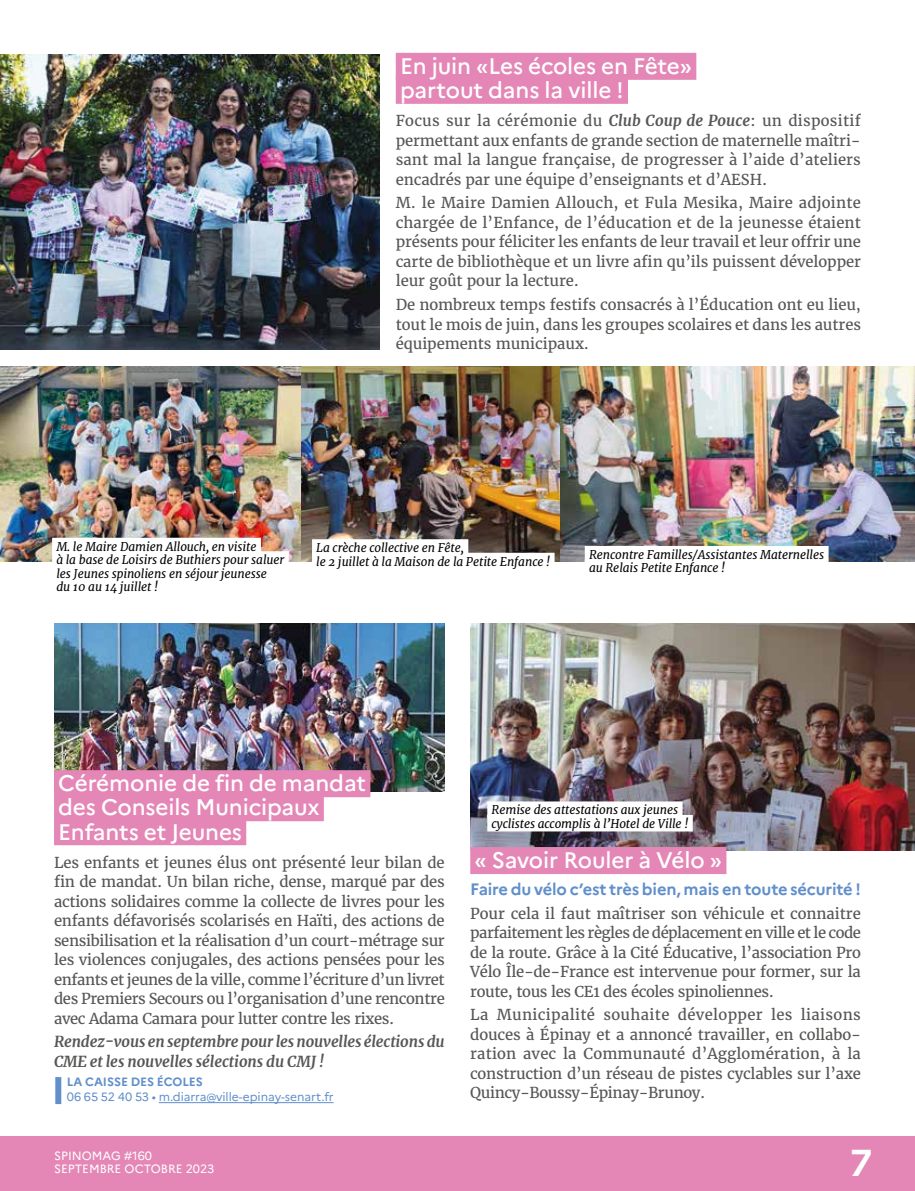
<style>
.page{position:relative;width:915px;height:1191px;background:#fff}
.page>*{position:absolute;margin:0;border:0;box-sizing:border-box;transform-origin:0 0}
.t1{font:700 37.5px "Marianne";color:#fff}
.t2{font:500 22.5px/24px "Marianne";letter-spacing:-.005em;color:#fff}
.t3{font:700 16.5px "Marianne";letter-spacing:-.01em;color:#608fcb}
.t4{font:15px/19.5px "Merriweather";letter-spacing:-.01em;color:#575756;text-align:justify}
.t5{font:italic 700 15px/19.5px "Merriweather";letter-spacing:-.01em;color:#575756}
.t6{font:italic 12px/13.5px "Merriweather";letter-spacing:-.01em;color:#000}
.t7{font:12px "Marianne";letter-spacing:-.005em;color:#608fcb}
.t8{font:12px/13.5px "Marianne";color:#fff}
.t9{font:700 12px "Marianne";letter-spacing:-.005em;color:#608fcb}
.s1{font-weight:700;font-style:italic}
</style>
<div class="page">
<div style="left:0;top:1137px;width:914px;height:54px;background:#e487b7"></div>
<div style="left:395px;top:53px;width:301px;height:27px;background:#e487b7"></div>
<div style="left:395px;top:77px;width:232px;height:27px;background:#e487b7"></div>
<img style="left:0;top:54px;width:379px;height:296px">
<img style="left:54px;top:623px;width:390px;height:168px">
<div style="left:54px;top:770px;width:316px;height:27px;background:#e487b7"></div>
<div style="left:54px;top:794px;width:270px;height:27px;background:#e487b7"></div>
<div style="left:54px;top:818px;width:192px;height:27px;background:#e487b7"></div>
<div style="left:55px;top:1077px;width:6px;height:27px;background:#608fcb"></div>
<hr style="left:159px;top:1102px;width:174px;height:1px;background:#608fcb">
<img style="left:0;top:367px;width:914px;height:194px">
<div style="left:312px;top:539px;width:156px;height:17px;background:#fff"></div>
<div style="left:312px;top:553px;width:242px;height:16px;background:#fff"></div>
<div style="left:52px;top:538px;width:209px;height:16px;background:#fff"></div>
<div style="left:52px;top:551px;width:237px;height:17px;background:#fff"></div>
<div style="left:584px;top:546px;width:244px;height:16px;background:#fff"></div>
<img style="left:470px;top:623px;width:444px;height:227px">
<div style="left:470px;top:847px;width:256px;height:27px;background:#e487b7"></div>
<div style="left:487px;top:801px;width:195px;height:17px;background:#fff"></div>
<div style="left:487px;top:815px;width:205px;height:16px;background:#fff"></div>
<h2 class="t2" style="left:400px;top:54px;width:293px">En juin «Les écoles en Fête» partout dans la ville !</h2>
<p class="t4" style="left:395px;top:111px;width:466px">Focus sur la cérémonie du <span class="s1">Club Coup de Pouce</span>: un dispositif permettant aux enfants de grande section de maternelle maîtri&shy;sant mal la langue française, de progresser à l’aide d’ateliers encadrés par une équipe d’enseignants et d’AESH.</p>
<p class="t4" style="left:395px;top:193px;width:466px">M. le Maire Damien Allouch, et Fula Mesika, Maire adjointe chargée de l’Enfance, de l’éducation et de la jeunesse étaient présents pour féliciter les enfants de leur travail et leur offrir une carte de bibliothèque et un livre afin qu’ils puissent développer leur goût pour la lecture.</p>
<p class="t4" style="left:395px;top:295px;width:466px">De nombreux temps festifs consacrés à l’Éducation ont eu lieu, tout le mois de juin, dans les groupes scolaires et dans les autres équipements municipaux.</p>
<p class="t6" style="left:56px;top:539px;width:229px">M. le Maire Damien Allouch, en visite<br>à la base de Loisirs de Buthiers pour saluer les Jeunes spinoliens en séjour jeunesse<br>du 10 au 14 juillet !</p>
<p class="t6" style="left:589px;top:548px;width:236px">Rencontre Familles/Assistantes Maternelles au Relais Petite Enfance !</p>
<p class="t6" style="left:316px;top:541px;width:235px">La crèche collective en Fête,<br>le 2 juillet à la Maison de la Petite Enfance !</p>
<h2 class="t2" style="left:58px;top:771px;width:309px">Cérémonie de fin de mandat des Conseils Municipaux<br>Enfants et Jeunes</h2>
<p class="t4" style="left:54px;top:852px;width:392px">Les enfants et jeunes élus ont présenté leur bilan de fin de mandat. Un bilan riche, dense, marqué par des actions solidaires comme la collecte de livres pour les enfants défavorisés scolarisés en Haïti, des actions de sensibilisation et la réalisation d’un court-métrage sur les violences conjugales, des actions pensées pour les enfants et jeunes de la ville, comme l’écriture d’un livret des Premiers Secours ou l’organisation d’une rencontre avec Adama Camara pour lutter contre les rixes.</p>
<p class="t5" style="left:54px;top:1032px;width:392px">Rendez-vous en septembre pour les nouvelles élections du<br>CME et les nouvelles sélections du CMJ !</p>
<p class="t9" style="left:67px;top:1074px;width:137px">LA CAISSE DES ÉCOLES</p>
<p class="t7" style="left:67px;top:1089px;width:268px">06 65 52 40 53 • m.diarra@ville-epinay-senart.fr</p>
<p class="t8" style="left:54px;top:1148px;width:162px">SPINOMAG #160<br>SEPTEMBRE OCTOBRE 2023</p>
<p class="t6" style="left:491px;top:803px;width:198px">Remise des attestations aux jeunes cyclistes accomplis à l’Hotel de Ville !</p>
<h2 class="t2" style="left:474px;top:848px;width:249px">« Savoir Rouler à Vélo »</h2>
<p class="t3" style="left:470px;top:879px;width:392px">Faire du vélo c’est très bien, mais en toute sécurité !</p>
<p class="t4" style="left:470px;top:903px;width:392px">Pour cela il faut maîtriser son véhicule et connaitre parfaitement les règles de déplacement en ville et le code de la route. Grâce à la Cité Éducative, l’association Pro Vélo Île-de-France est intervenue pour former, sur la route, tous les CE1 des écoles spinoliennes.</p>
<p class="t4" style="left:470px;top:1005px;width:392px">La Municipalité souhaite développer les liaisons douces à Épinay et a annoncé travailler, en collabo&shy;ration avec la Communauté d’Agglomération, à la construction d’un réseau de pistes cyclables sur l’axe Quincy-Boussy-Épinay-Brunoy.</p>
<h1 class="t1" style="left:849px;top:1139px;width:24px">7</h1>
</div>
